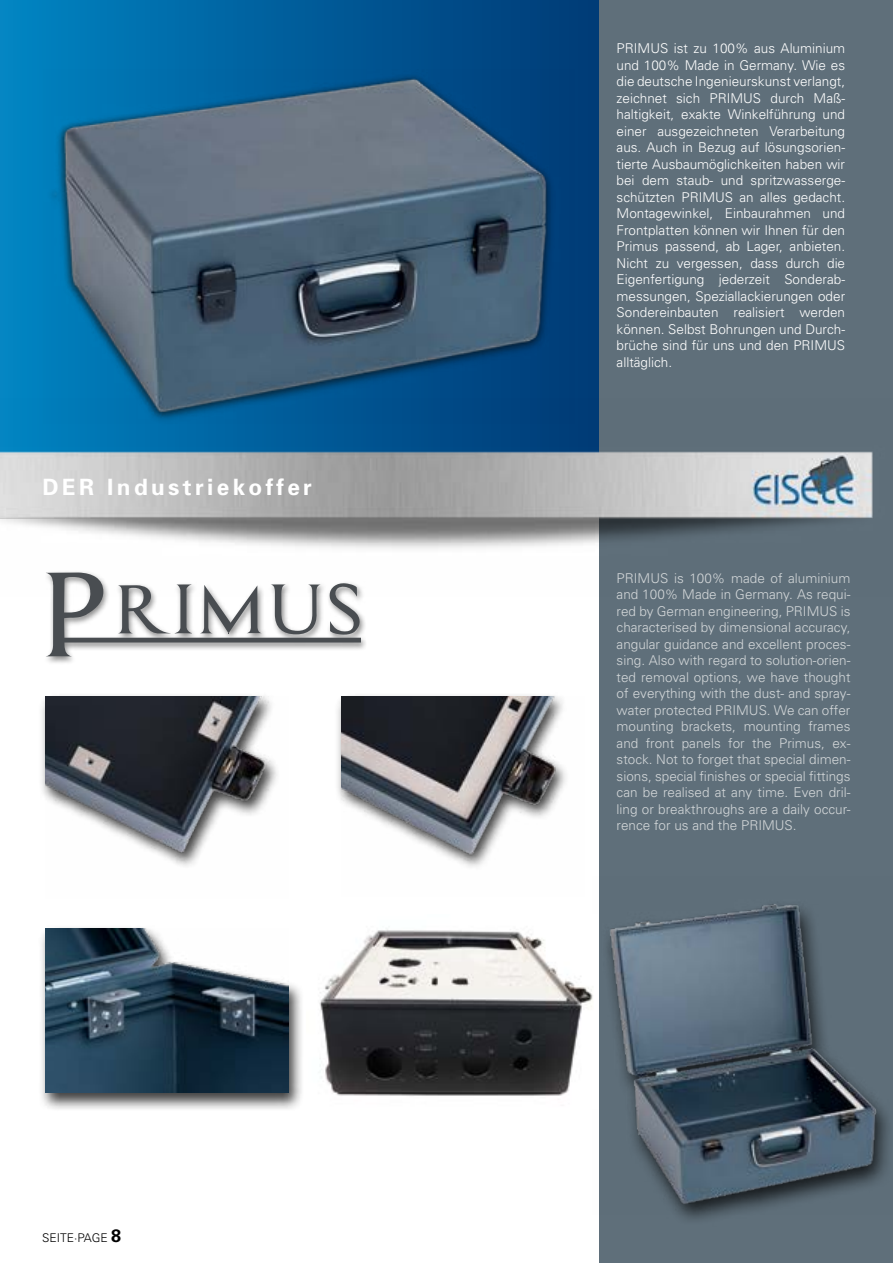
<style>
.page{position:relative;width:893px;height:1263px;background:#fff}
.page>*{position:absolute;margin:0;border:0;box-sizing:border-box;transform-origin:0 0}
.t1{font:700 22.5px "Univers";letter-spacing:.15em;color:#fff}
.t2{font:300 13.5px/16.5px "Univers";color:#fff;text-align:justify}
.t3{font:300 13.5px/16.5px "Univers";color:#d2d6d8;text-align:justify}
.t4{font:300 12px "Univers";color:#000}
.s1{font-weight:700;font-size:18px}
</style>
<div class="page">
<div style="left:0;top:0;width:600px;height:500px;background:linear-gradient(to right,#0084c2,#003975)"></div>
<div style="left:600px;top:0;width:293px;height:1263px;background:#5f6f7a"></div>
<img style="left:0;top:399px;width:873px;height:198px">
<img style="left:44px;top:70px;width:530px;height:354px">
<img style="left:599px;top:876px;width:290px;height:338px">
<div style="left:43px;top:571px;width:324px;height:94px;background:#000;opacity:.45"></div>
<svg style="left:46px;top:572px;width:314px;height:84px"></svg>
<div style="left:334px;top:693px;width:236px;height:178px;background:#000;opacity:.75"></div>
<img style="left:342px;top:696px;width:228px;height:175px">
<div style="left:38px;top:693px;width:242px;height:177px;background:#000;opacity:.75"></div>
<img style="left:45px;top:696px;width:235px;height:174px">
<div style="left:38px;top:925px;width:266px;height:186px;background:#000;opacity:.75"></div>
<img style="left:45px;top:928px;width:243px;height:165px">
<img style="left:319px;top:928px;width:274px;height:168px">
<h1 class="t1" style="left:43px;top:472px;width:271px">DER Industriekoffer</h1>
<p class="t4" style="left:42px;top:1230px;width:81px">SEITE·PAGE <span class="s1">8</span></p>
<p class="t2" style="left:617px;top:40px;width:230px">PRIMUS ist zu 100% aus Aluminium und 100% Made in Germany. Wie es die deutsche Ingenieurskunst verlangt, zeichnet sich PRIMUS durch Maß&shy;haltigkeit, exakte Winkelführung und einer ausgezeichneten Verarbeitung aus. Auch in Bezug auf lösungsorien&shy;tierte Ausbaumöglichkeiten haben wir bei dem staub- und spritzwasserge&shy;schützten PRIMUS an alles gedacht.<br>Montagewinkel, Einbaurahmen und Frontplatten können wir Ihnen für den Primus passend, ab Lager, anbieten.<br>Nicht zu vergessen, dass durch die Eigenfertigung jederzeit Sonderab&shy;messungen, Speziallackierungen oder Sondereinbauten realisiert werden können. Selbst Bohrungen und Durch&shy;brüche sind für uns und den PRIMUS alltäglich.</p>
<p class="t3" style="left:617px;top:569px;width:235px">PRIMUS is 100% made of aluminium and 100% Made in Germany. As requi&shy;red by German engineering, PRIMUS is characterised by dimensional accuracy, angular guidance and excellent proces&shy;sing. Also with regard to solution-orien&shy;ted removal options, we have thought of everything with the dust- and spray&shy;water protected PRIMUS. We can offer mounting brackets, mounting frames and front panels for the Primus, ex&shy;stock. Not to forget that special dimen&shy;sions, special finishes or special fittings can be realised at any time. Even dril&shy;ling or breakthroughs are a daily occur&shy;rence for us and the PRIMUS.</p>
</div>
